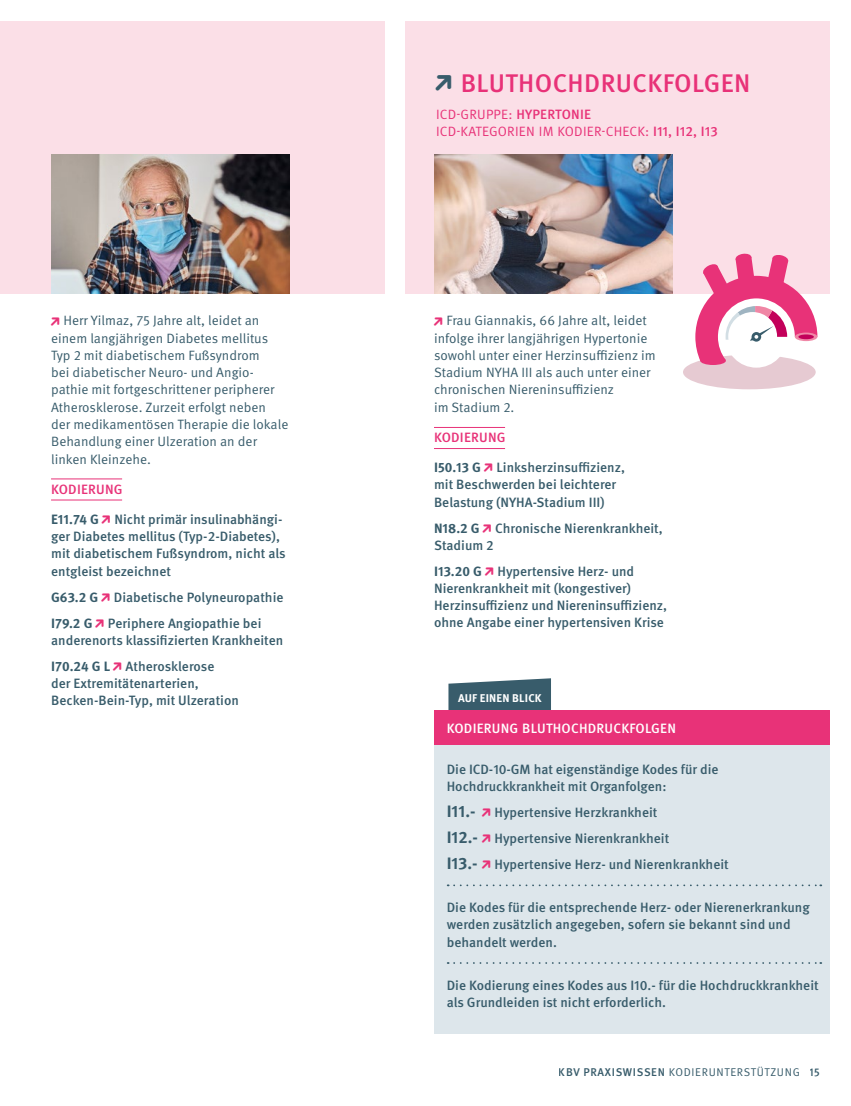
<style>
.page{position:relative;width:851px;height:1106px;background:#fff}
.page>*{position:absolute;margin:0;border:0;box-sizing:border-box;transform-origin:0 0}
.t1{font:500 25.5px "Meta Pro";letter-spacing:.015em;color:#e83278}
.t2{font:500 13.5px/17.2px "Meta Pro";color:#385c6b}
.t3{font:13.5px/17.2px "Meta Pro Norm";color:#385c6b}
.t4{font:13.5px/17.2px "Meta Pro Norm";letter-spacing:.015em;color:#e83278}
.t5{font:500 13.5px "Meta Pro";letter-spacing:.015em;color:#fff}
.t6{font:500 13.5px "Meta Pro";letter-spacing:.015em;color:#e83278}
.t7{font:11.25px "Meta Pro Norm";letter-spacing:.06em;color:#385c6b}
.t8{font:700 11.25px "Meta Pro";letter-spacing:.015em;color:#fff}
.s1{font-family:"KBV pfeil 2022";color:#e83278}
.s2{font-weight:700}
.s3{font-family:"KBV pfeil 2022";font-weight:400;color:#e83278}
.s4{font-family:"KBV pfeil 2022";font-weight:400;color:#385c6b}
.s5{font-family:"Meta Pro";font-weight:500}
.s6{font-weight:700;font-size:16.5px}
</style>
<div class="page">
<div style="left:0;top:21px;width:384px;height:273px;background:#fbdfe7"></div>
<div style="left:405px;top:21px;width:424px;height:273px;background:#fbdfe7"></div>
<img style="left:434px;top:155px;width:238px;height:139px">
<img style="left:51px;top:155px;width:238px;height:139px">
<div style="left:683px;top:355px;width:132px;height:34px;background:#e6cad2;border-radius:50%"></div>
<div style="left:700px;top:356px;width:25px;height:9px;background:#e83278;border-radius:50%"></div>
<div style="left:725px;top:306px;width:62px;height:61px;background:#fff;border-radius:50%"></div>
<svg style="left:695px;top:253px;width:122px;height:108px"></svg>
<hr style="left:51px;top:478px;width:71px;height:1px;background:#e83278">
<hr style="left:51px;top:499px;width:71px;height:1px;background:#e83278">
<hr style="left:434px;top:427px;width:71px;height:1px;background:#e83278">
<hr style="left:434px;top:448px;width:71px;height:1px;background:#e83278">
<svg style="left:448px;top:678px;width:103px;height:32px;background:#4b6b79"></svg>
<div style="left:434px;top:745px;width:395px;height:288px;background:#dde6eb"></div>
<div style="left:434px;top:710px;width:395px;height:35px;background:#e83278"></div>
<svg style="left:454px;top:884px;width:367px;height:2px"></svg>
<svg style="left:454px;top:962px;width:367px;height:1px"></svg>
<p class="t3" style="left:51px;top:311px;width:239px"><span class="s1">•</span> Herr Yilmaz, 75 Jahre alt, leidet an einem langjährigen Diabetes mellitus Typ 2 mit diabetischem Fußsyndrom<br>bei diabetischer Neuro- und Angio&shy;pathie mit fortgeschrittener peripherer Atherosklerose. Zurzeit erfolgt neben der medikamentösen Therapie die lokale Behandlung einer Ulzeration an der linken Kleinzehe.</p>
<p class="t6" style="left:51px;top:479px;width:73px">KODIERUNG</p>
<p class="t2" style="left:51px;top:510px;width:236px"><span class="s2">E11.74 G</span> <span class="s3">•</span> Nicht primär insulinabhängi&shy;ger Diabetes mellitus (Typ-2-Diabetes), mit diabetischem Fußsyndrom, nicht als entgleist bezeichnet</p>
<p class="t2" style="left:51px;top:583px;width:234px;line-height:26px"><span class="s2">G63.2 G</span> <span class="s3">•</span> Diabetische Polyneuropathie<br><span class="s2">I79.2 G</span> <span class="s3">•</span> Periphere Angiopathie bei</p>
<p class="t2" style="left:51px;top:626px;width:233px;line-height:26px">anderenorts klassifizierten Krankheiten<br><span class="s2">I70.24 G L</span> <span class="s3">•</span> Atherosklerose</p>
<p class="t2" style="left:51px;top:673px;width:189px">der Extremitätenarterien,<br>Becken-Bein-Typ, mit Ulzeration</p>
<h1 class="t1" style="left:436px;top:64px;width:316px"><span class="s4">•</span> BLUTHOCHDRUCKFOLGEN</h1>
<p class="t4" style="left:436px;top:105px;width:283px">ICD-GRUPPE: <span class="s5">HYPERTONIE<br></span>ICD-KATEGORIEN IM KODIER-CHECK: <span class="s5">I11, I12, I13</span></p>
<p class="t3" style="left:434px;top:311px;width:223px"><span class="s1">•</span> Frau Giannakis, 66 Jahre alt, leidet infolge ihrer langjährigen Hypertonie sowohl unter einer Herzinsuffizienz im Stadium NYHA III als auch unter einer chronischen Niereninsuffizienz<br>im Stadium 2.</p>
<p class="t6" style="left:434px;top:427px;width:73px">KODIERUNG</p>
<p class="t2" style="left:434px;top:458px;width:192px"><span class="s2">I50.13 G</span> <span class="s3">•</span> Linksherzinsuffizienz, mit Beschwerden bei leichterer<br>Belastung (NYHA-Stadium III)</p>
<p class="t2" style="left:434px;top:518px;width:230px"><span class="s2">N18.2 G</span> <span class="s3">•</span> Chronische Nierenkrankheit,<br>Stadium 2</p>
<p class="t2" style="left:434px;top:561px;width:235px"><span class="s2">I13.20 G</span> <span class="s3">•</span> Hypertensive Herz- und Nierenkrankheit mit (kongestiver)<br>Herzinsuffizienz und Niereninsuffizienz, ohne Angabe einer hypertensiven Krise</p>
<p class="t8" style="left:458px;top:689px;width:85px">AUF EINEN BLICK</p>
<p class="t5" style="left:447px;top:717px;width:230px">KODIERUNG BLUTHOCHDRUCKFOLGEN</p>
<p class="t2" style="left:446px;top:760px;width:273px">Die ICD-10-GM hat eigenständige Kodes für die<br>Hochdruckkrankheit mit Organfolgen:</p>
<p class="t2" style="left:446px;top:798px;width:283px;line-height:25.8px"><span class="s6">I11.-</span> <span class="s3">•</span> Hypertensive Herzkrankheit<br><span class="s6">I12.-</span> <span class="s3">•</span> Hypertensive Nierenkrankheit<br><span class="s6">I13.-</span> <span class="s3">•</span> Hypertensive Herz- und Nierenkrankheit</p>
<p class="t2" style="left:446px;top:898px;width:364px">Die Kodes für die entsprechende Herz- oder Nierenerkrankung werden zusätzlich angegeben, sofern sie bekannt sind und behandelt werden.</p>
<p class="t2" style="left:446px;top:975px;width:373px">Die Kodierung eines Kodes aus I10.- für die Hochdruckkrankheit als Grundleiden ist nicht erforderlich.</p>
<p class="t7" style="left:558px;top:1063px;width:262px"><span class="s5">KBV PRAXISWISSEN</span> KODIERUNTERSTÜTZUNG <span class="s5">15</span></p>
</div>
